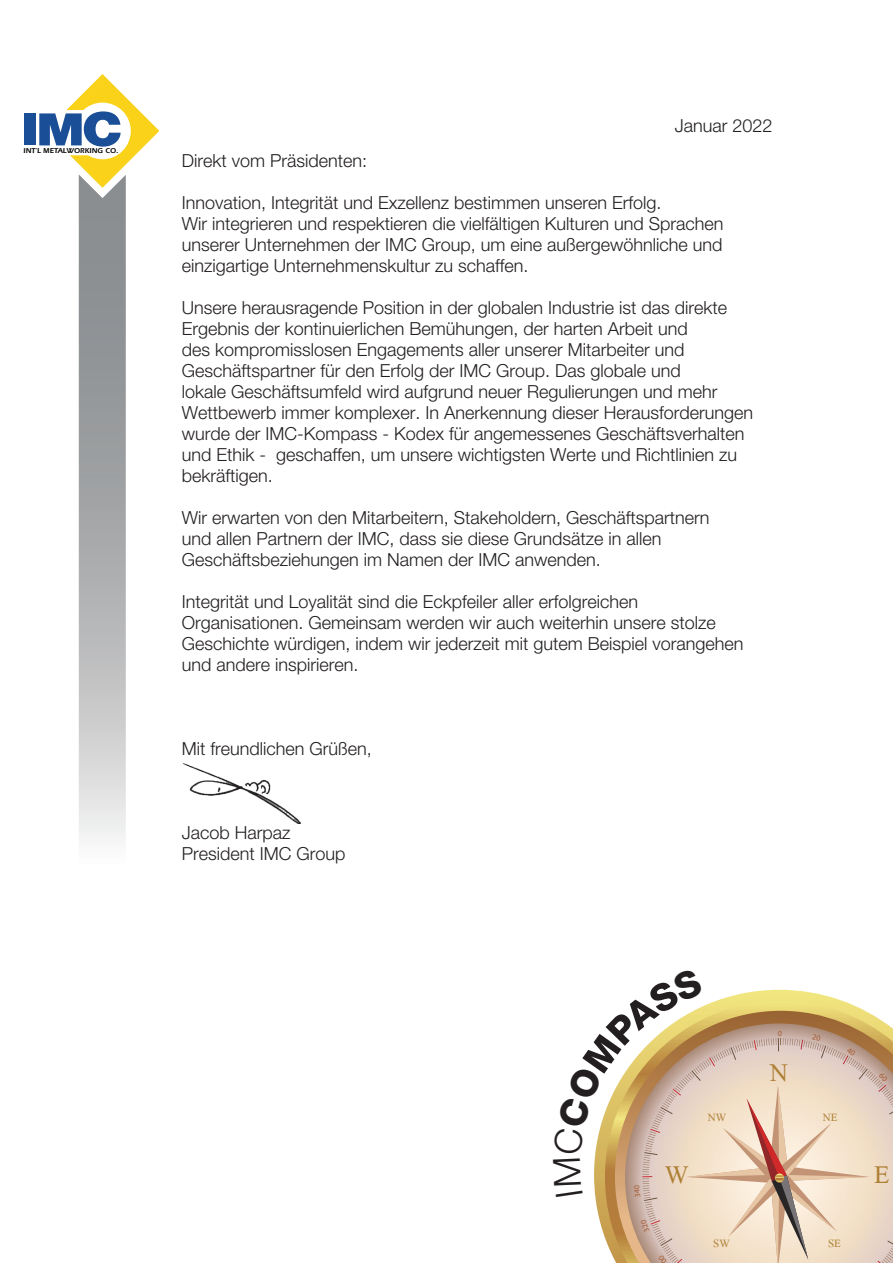
<style>
.page{position:relative;width:893px;height:1263px;background:#fff}
.page>*{position:absolute;margin:0;border:0;box-sizing:border-box;transform-origin:0 0}
.t1{font:900 44.85px "Helvetica Neue LT Std";color:#1a4f97;scale:1.14 1}
.t2{font:38.1px "Angsana New";color:#ae8035}
.t3{font:300 18px/21px "Helvetica Neue LT Std";color:#231f20}
.t4{font:16.65px "Angsana New";color:#ae8035}
.t5{font:600 7.35px "ITC Eras Std";letter-spacing:.01em;color:#040503}
.s1{font-size:47.1px}
</style>
<div class="page">
<svg style="left:67px;top:74px;width:92px;height:765px"></svg>
<img style="left:183px;top:763px;width:118px;height:61px">
<svg style="left:594px;top:989px;width:299px;height:274px;background:#e1cbaf"></svg>
<h1 class="t1" style="left:21px;top:103px;width:90px">IM<span class="s1">C</span></h1>
<p class="t5" style="left:24px;top:146px;width:96px">INT’L METALWORKING CO.</p>
<p class="t3" style="left:675px;top:115px;width:99px">Januar 2022</p>
<p class="t3" style="left:182px;top:150px;width:187px">Direkt vom Präsidenten:</p>
<p class="t3" style="left:182px;top:192px;width:543px">Innovation, Integrität und Exzellenz bestimmen unseren Erfolg.<br>Wir integrieren und respektieren die vielfältigen Kulturen und Sprachen unserer Unternehmen der IMC Group, um eine außergewöhnliche und einzigartige Unternehmenskultur zu schaffen.</p>
<p class="t3" style="left:182px;top:297px;width:573px">Unsere herausragende Position in der globalen Industrie ist das direkte Ergebnis der kontinuierlichen Bemühungen, der harten Arbeit und<br>des kompromisslosen Engagements aller unserer Mitarbeiter und Geschäftspartner für den Erfolg der IMC Group. Das globale und<br>lokale Geschäftsumfeld wird aufgrund neuer Regulierungen und mehr Wettbewerb immer komplexer. In Anerkennung dieser Herausforderungen wurde der IMC-Kompass - Kodex für angemessenes Geschäftsverhalten und Ethik - geschaffen, um unsere wichtigsten Werte und Richtlinien zu bekräftigen.</p>
<p class="t3" style="left:182px;top:507px;width:529px">Wir erwarten von den Mitarbeitern, Stakeholdern, Geschäftspartnern und allen Partnern der IMC, dass sie diese Grundsätze in allen<br>Geschäftsbeziehungen im Namen der IMC anwenden.</p>
<p class="t3" style="left:182px;top:591px;width:563px">Integrität und Loyalität sind die Eckpfeiler aller erfolgreichen Organisationen. Gemeinsam werden wir auch weiterhin unsere stolze Geschichte würdigen, indem wir jederzeit mit gutem Beispiel vorangehen und andere inspirieren.</p>
<p class="t3" style="left:182px;top:738px;width:192px">Mit freundlichen Grüßen,</p>
<p class="t3" style="left:182px;top:822px;width:165px">Jacob Harpaz<br>President IMC Group</p>
<h2 class="t2" style="left:770px;top:1045px;width:20px">N</h2>
<p class="t4" style="left:708px;top:1106px;width:20px">NW</p>
<p class="t4" style="left:823px;top:1106px;width:16px">NE</p>
<h2 class="t2" style="left:665px;top:1147px;width:25px">W</h2>
<h2 class="t2" style="left:874px;top:1147px;width:17px">E</h2>
<p class="t4" style="left:713px;top:1232px;width:18px">SW</p>
<p class="t4" style="left:828px;top:1232px;width:14px">SE</p>
</div>
